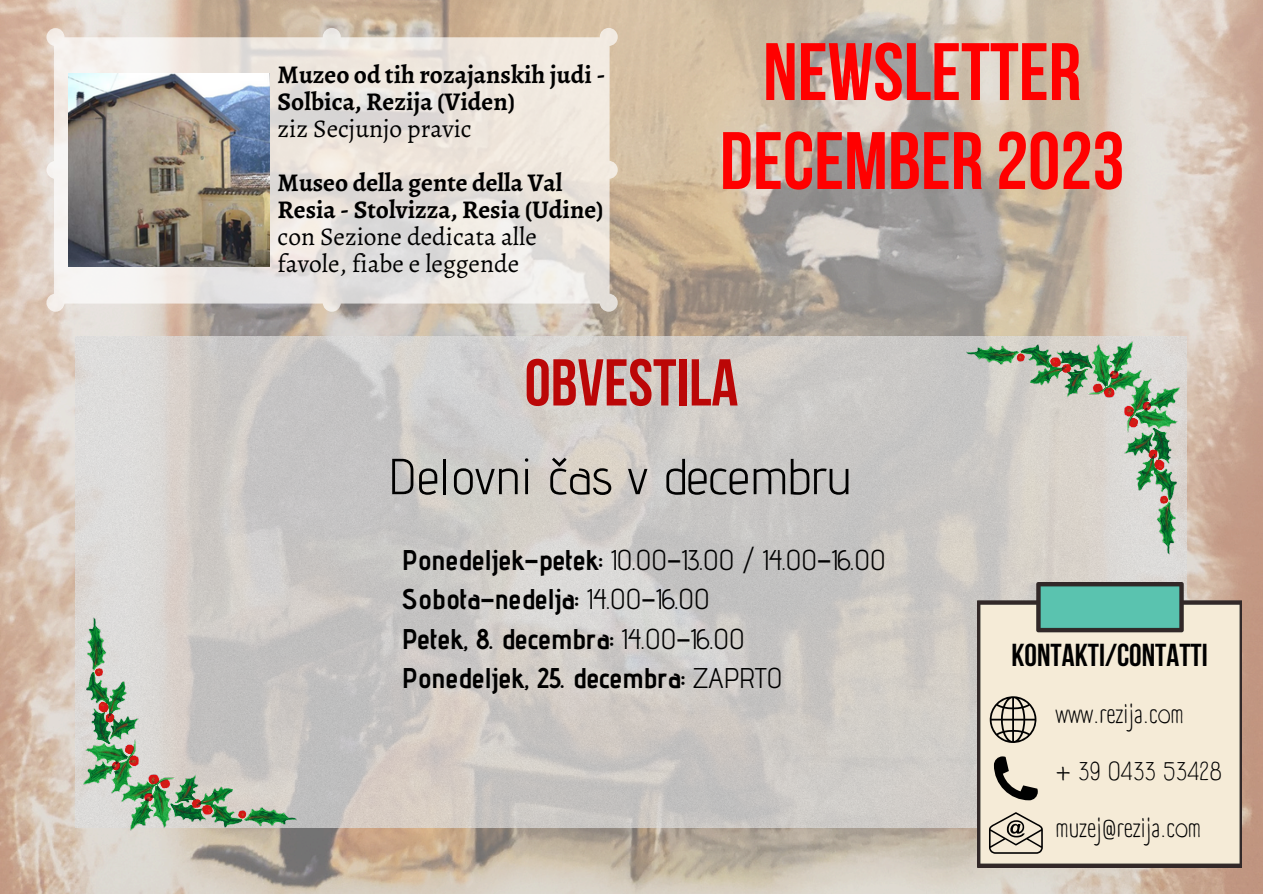
<style>
.page{position:relative;width:1263px;height:894px;background:#fff}
.page>*{position:absolute;margin:0;border:0;box-sizing:border-box;transform-origin:0 0}
.t1{font:700 81.15px/88.8px "Bebas Neue";color:#f00;text-align:center}
.t2{font:700 66px "Bebas Neue";color:#bb0707}
.t3{font:50.4px "Advent Pro";color:#000}
.t4{font:700 31.65px "Bebas Neue";color:#000}
.t5{font:700 28.5px/39.3px "Advent Pro";color:#000}
.t6{font:25.8px "A Day Without Sun Text";color:#000}
.t7{font:700 25.5px/27px "Alegreya";color:#000}
.t8{font:25.5px/27px "Alegreya";color:#000}
.s1{font-family:"Noto Sans Gurmukhi"}
.s2{font-weight:400}
.s3{font-family:"Noto Sans Gurmukhi";font-weight:400}
</style>
<div class="page">
<img style="left:0;top:0;width:1263px;height:893px">
<img style="left:75px;top:336px;width:1112px;height:491px">
<img style="left:977px;top:582px;width:265px;height:285px">
<svg style="left:989px;top:695px;width:48px;height:48px;background:#aea698"></svg>
<svg style="left:994px;top:756px;width:44px;height:44px;background:#a29c8e"></svg>
<svg style="left:989px;top:811px;width:54px;height:42px;background:#bfb7a7"></svg>
<svg style="left:46px;top:28px;width:572px;height:283px;background:#e8e1da"></svg>
<img style="left:68px;top:74px;width:202px;height:192px">
<img style="left:953px;top:334px;width:234px;height:225px">
<img style="left:75px;top:612px;width:234px;height:225px">
<h1 class="t7" style="left:278px;top:61px;width:329px">Muzeo od tih rozajanskih judi -<br>Solbica, Rezija (Viden)</h1>
<p class="t8" style="left:278px;top:115px;width:196px">ziz Secjunjo pravic</p>
<p class="t7" style="left:278px;top:169px;width:327px">Museo della gente della Val<br>Resia - Stolvizza, Resia (Udine)</p>
<h2 class="t8" style="left:278px;top:223px;width:261px">con Sezione dedicata alle favole, fiabe e leggende</h2>
<p class="t1" style="left:720px;top:35px;width:406px">NEWSLETTER<br>DECEMBER 2023</p>
<h4 class="t2" style="left:525px;top:356px;width:215px">OBVESTILA</h4>
<h5 class="t3" style="left:388px;top:445px;width:463px">Delovni čas v decembru</h5>
<p class="t5" style="left:402px;top:539px;width:485px">Ponedeljek<span class="s1">–</span>petek: <span class="s2">10.00</span><span class="s3">–</span><span class="s2">13.00 / 14.00</span><span class="s3">–</span><span class="s2">16.00<br></span>Sobota<span class="s1">–</span>nedelja: <span class="s2">14.00</span><span class="s3">–</span><span class="s2">16.00<br></span>Petek, 8. decembra: <span class="s2">14.00</span><span class="s3">–</span><span class="s2">16.00<br></span>Ponedeljek, 25. decembra: <span class="s2">ZAPRTO</span></p>
<p class="t4" style="left:1011px;top:642px;width:198px">KONTAKTI/CONTATTI</p>
<p class="t6" style="left:1055px;top:698px;width:130px">www.rezija.com</p>
<p class="t6" style="left:1055px;top:755px;width:168px">+ 39 0433 53428</p>
<p class="t6" style="left:1055px;top:812px;width:147px">muzej@rezija.com</p>
</div>
